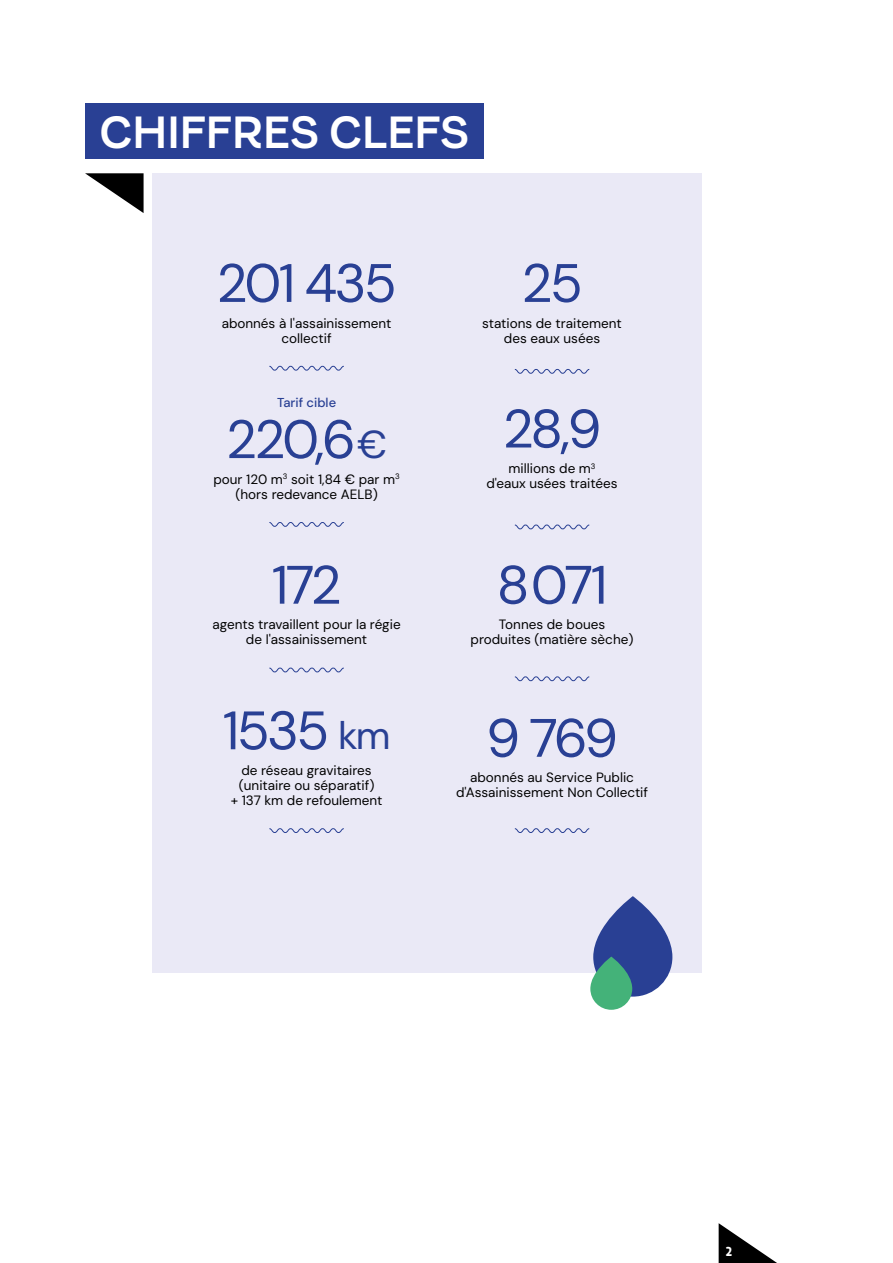
<style>
.page{position:relative;width:893px;height:1263px;background:#fff}
.page>*{position:absolute;margin:0;border:0;box-sizing:border-box;transform-origin:0 0}
.t1{font:54px "DM Sans";letter-spacing:-.05em;color:#294094}
.t2{font:500 42px "Condate";color:#fff}
.t3{font:13.5px/15px "DM Sans";color:#000;text-align:center}
.t4{font:700 13.5px "Vista Sans OT";color:#fff}
.t5{font:500 12.9px "DM Sans";color:#294094}
.s1{font-size:39px}
</style>
<div class="page">
<div style="left:152px;top:173px;width:550px;height:799px;background:#eae9f6"></div>
<svg style="left:85px;top:173px;width:59px;height:40px"></svg>
<div style="left:85px;top:104px;width:399px;height:55px;background:#294094"></div>
<svg style="left:269px;top:366px;width:75px;height:5px"></svg>
<svg style="left:514px;top:369px;width:76px;height:5px"></svg>
<svg style="left:514px;top:524px;width:76px;height:6px"></svg>
<svg style="left:269px;top:522px;width:75px;height:5px"></svg>
<svg style="left:514px;top:676px;width:76px;height:5px"></svg>
<svg style="left:269px;top:667px;width:75px;height:6px"></svg>
<svg style="left:514px;top:828px;width:76px;height:5px"></svg>
<svg style="left:269px;top:828px;width:75px;height:5px"></svg>
<svg style="left:593px;top:896px;width:79px;height:100px;fill:#294094"></svg>
<svg style="left:590px;top:956px;width:42px;height:54px;background:#48a682"></svg>
<svg style="left:719px;top:1223px;width:58px;height:40px"></svg>
<h2 class="t2" style="left:99px;top:105px;width:371px">CHIFFRES CLEFS</h2>
<h1 class="t1" style="left:216px;top:250px;width:182px">201 435</h1>
<p class="t3" style="left:222px;top:315px;width:171px">abonnés à l'assainissement collectif</p>
<p class="t5" style="left:277px;top:394px;width:61px">Tarif cible</p>
<h1 class="t1" style="left:226px;top:406px;width:163px">220,6<span class="s1">€</span></h1>
<p class="t3" style="left:213px;top:471px;width:188px">pour 120 m<sup>3</sup> soit 1,84 € par m<sup>3 </sup>(hors redevance AELB)</p>
<h1 class="t1" style="left:521px;top:250px;width:63px">25</h1>
<p class="t3" style="left:482px;top:315px;width:141px">stations de traitement des eaux usées</p>
<h1 class="t1" style="left:503px;top:395px;width:100px">28,9</h1>
<p class="t3" style="left:486px;top:461px;width:133px">millions de m<sup>3<br></sup>d'eaux usées traitées</p>
<h1 class="t1" style="left:272px;top:551px;width:71px">172</h1>
<p class="t3" style="left:212px;top:617px;width:190px">agents travaillent pour la régie de l'assainissement</p>
<h1 class="t1" style="left:223px;top:697px;width:170px">1535 <span class="s1">km</span></h1>
<p class="t3" style="left:231px;top:763px;width:153px">de réseau gravitaires (unitaire ou séparatif)<br>+ 137 km de refoulement</p>
<h1 class="t1" style="left:497px;top:551px;width:112px">8071</h1>
<p class="t3" style="left:471px;top:617px;width:164px">Tonnes de boues produites (matière sèche)</p>
<h1 class="t1" style="left:486px;top:704px;width:133px">9 769</h1>
<p class="t3" style="left:456px;top:770px;width:194px">abonnés au Service Public d'Assainissement Non Collectif</p>
<p class="t4" style="left:726px;top:1244px;width:8px">2</p>
</div>
